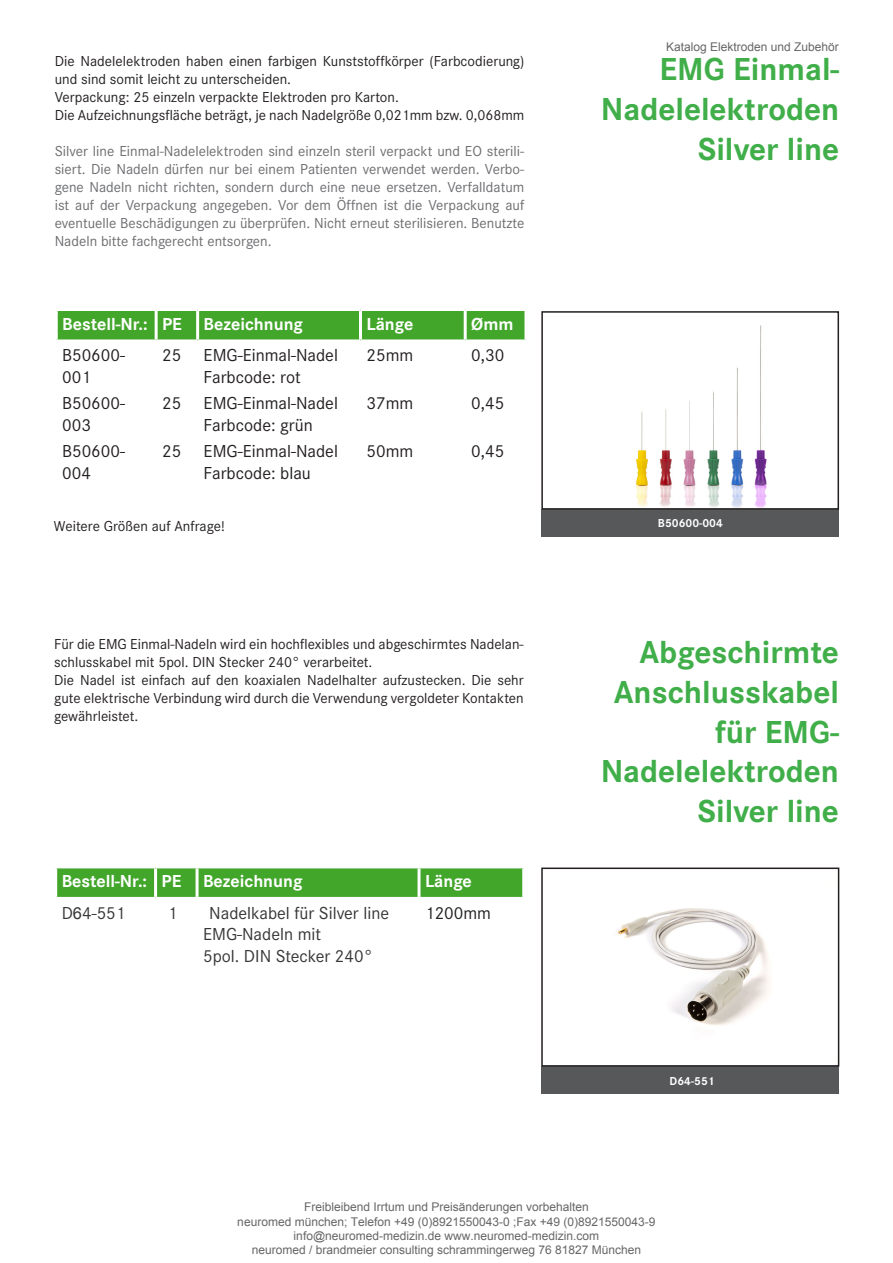
<style>
.page{position:relative;width:893px;height:1263px;background:#fff}
.page>*{position:absolute;margin:0;border:0;box-sizing:border-box;transform-origin:0 0}
.t1{font:700 33px/39.6px "Corporate S";color:#40ae49;text-align:right}
.t2{font:18px/21.6px "Corporate S";color:#231f20}
.t3{font:700 18px "Corporate S";color:#fff}
.t4{font:18px/21.6px "Corporate S";color:#373535}
.t5{font:15px/18px "Corporate S";color:#231f20}
.t6{font:15px/18px "Corporate S";color:#6c6d70;text-align:justify}
.t7{font:12px/14.4px "Arial";color:#666;text-align:center}
.t8{font:700 12px "Corporate S";color:#fff}
.s1{font-family:"Arial";font-size:16.5px}
</style>
<div class="page">
<img style="left:617px;top:908px;width:152px;height:118px">
<img style="left:635px;top:325px;width:132px;height:182px">
<div style="left:58px;top:311px;width:466px;height:28px;background:#42a62a"></div>
<hr style="left:155px;top:311px;width:3px;height:28px;background:#fff">
<hr style="left:196px;top:311px;width:3px;height:28px;background:#fff">
<hr style="left:359px;top:311px;width:3px;height:28px;background:#fff">
<hr style="left:464px;top:311px;width:3px;height:28px;background:#fff">
<svg style="left:57px;top:868px;width:465px;height:29px;background:#46a82f"></svg>
<hr style="left:154px;top:868px;width:3px;height:29px;background:#fff">
<hr style="left:196px;top:868px;width:3px;height:29px;background:#fff">
<hr style="left:418px;top:868px;width:3px;height:29px;background:#fff">
<div style="left:542px;top:509px;width:297px;height:27px;background:#57585a"></div>
<div style="left:541px;top:311px;width:298px;height:199px;border:2px solid #231f20"></div>
<div style="left:541px;top:1066px;width:298px;height:27px;background:#57585a"></div>
<div style="left:541px;top:867px;width:298px;height:199px;border:2px solid #231f20"></div>
<p class="t5" style="left:55px;top:52px;width:471px">Die Nadelelektroden haben einen farbigen Kunststoffkörper (Farbcodierung) und sind somit leicht zu unterscheiden.<br>Verpackung: 25 einzeln verpackte Elektroden pro Karton.<br>Die Aufzeichnungsfläche beträgt, je nach Nadelgröße 0,021mm bzw. 0,068mm</p>
<p class="t6" style="left:55px;top:142px;width:471px">Silver line Einmal-Nadelelektroden sind einzeln steril verpackt und EO sterili&shy;siert. Die Nadeln dürfen nur bei einem Patienten verwendet werden. Verbo&shy;gene Nadeln nicht richten, sondern durch eine neue ersetzen. Verfalldatum ist auf der Verpackung angegeben. Vor dem Öffnen ist die Verpackung auf eventuelle Beschädigungen zu überprüfen. Nicht erneut sterilisieren. Benutzte Nadeln bitte fachgerecht entsorgen.</p>
<p class="t3" style="left:62px;top:314px;width:242px">Bestell-Nr.: PE Bezeichnung</p>
<p class="t3" style="left:366px;top:314px;width:48px">Länge</p>
<p class="t3" style="left:471px;top:314px;width:44px">Ømm</p>
<p class="t2" style="left:62px;top:345px;width:64px">B50600-<br>001</p>
<p class="t2" style="left:162px;top:345px;width:177px;text-align:center">25 EMG-Einmal-Nadel<br>Farbcode: rot</p>
<p class="t2" style="left:366px;top:345px;width:48px">25mm</p>
<p class="t2" style="left:471px;top:345px;width:35px">0,30</p>
<p class="t2" style="left:62px;top:393px;width:64px">B50600-<br>003</p>
<p class="t2" style="left:204px;top:393px;width:136px;text-indent:-41px">25 EMG-Einmal-Nadel<br>Farbcode: grün</p>
<p class="t2" style="left:366px;top:393px;width:48px">37mm</p>
<p class="t2" style="left:471px;top:393px;width:35px">0,45</p>
<p class="t2" style="left:62px;top:441px;width:64px">B50600-<br>004</p>
<p class="t2" style="left:204px;top:441px;width:136px;text-indent:-41px">25 EMG-Einmal-Nadel<br>Farbcode: blau</p>
<p class="t2" style="left:366px;top:441px;width:48px">50mm</p>
<p class="t2" style="left:471px;top:441px;width:35px">0,45</p>
<p class="t7" style="left:666px;top:40px;width:174px">Katalog Elektroden und Zubehör</p>
<h1 class="t1" style="left:601px;top:50px;width:240px">EMG Einmal-<br>Nadelelektroden<br>Silver line</h1>
<p class="t5" style="left:54px;top:517px;width:172px">Weitere Größen auf Anfrage!</p>
<p class="t8" style="left:658px;top:516px;width:66px">B50600-004</p>
<p class="t5" style="left:54px;top:635px;width:471px">Für die EMG Einmal-Nadeln wird ein hochflexibles und abgeschirmtes Nadelan&shy;schlusskabel mit 5pol. DIN Stecker 240° verarbeitet.<br>Die Nadel ist einfach auf den koaxialen Nadelhalter aufzustecken. Die sehr gute elektrische Verbindung wird durch die Verwendung vergoldeter Kontakten gewährleistet.</p>
<p class="t3" style="left:62px;top:871px;width:242px">Bestell-Nr.: PE Bezeichnung</p>
<p class="t3" style="left:425px;top:871px;width:48px">Länge</p>
<p class="t4" style="left:62px;top:902px;width:65px">D<span class="s1">6</span>4-551</p>
<p class="t4" style="left:168px;top:902px;width:11px">1</p>
<p class="t4" style="left:203px;top:902px;width:188px;text-indent:6px">Nadelkabel für Silver line<br>EMG-Nadeln mit<br>5pol. DIN Stecker 240°</p>
<p class="t2" style="left:425px;top:902px;width:67px">1200mm</p>
<h1 class="t1" style="left:601px;top:633px;width:240px">Abgeschirmte<br>Anschlusskabel für EMG-<br>Nadelelektroden<br>Silver line</h1>
<p class="t8" style="left:670px;top:1074px;width:47px">D64-551</p>
<p class="t7" style="left:237px;top:1200px;width:420px">Freibleibend Irrtum und Preisänderungen vorbehalten<br>neuromed münchen; Telefon +49 (0)8921550043-0 ;Fax +49 (0)8921550043-9 info@neuromed-medizin.de www.neuromed-medizin.com<br>neuromed / brandmeier consulting schrammingerweg 76 81827 München</p>
</div>
